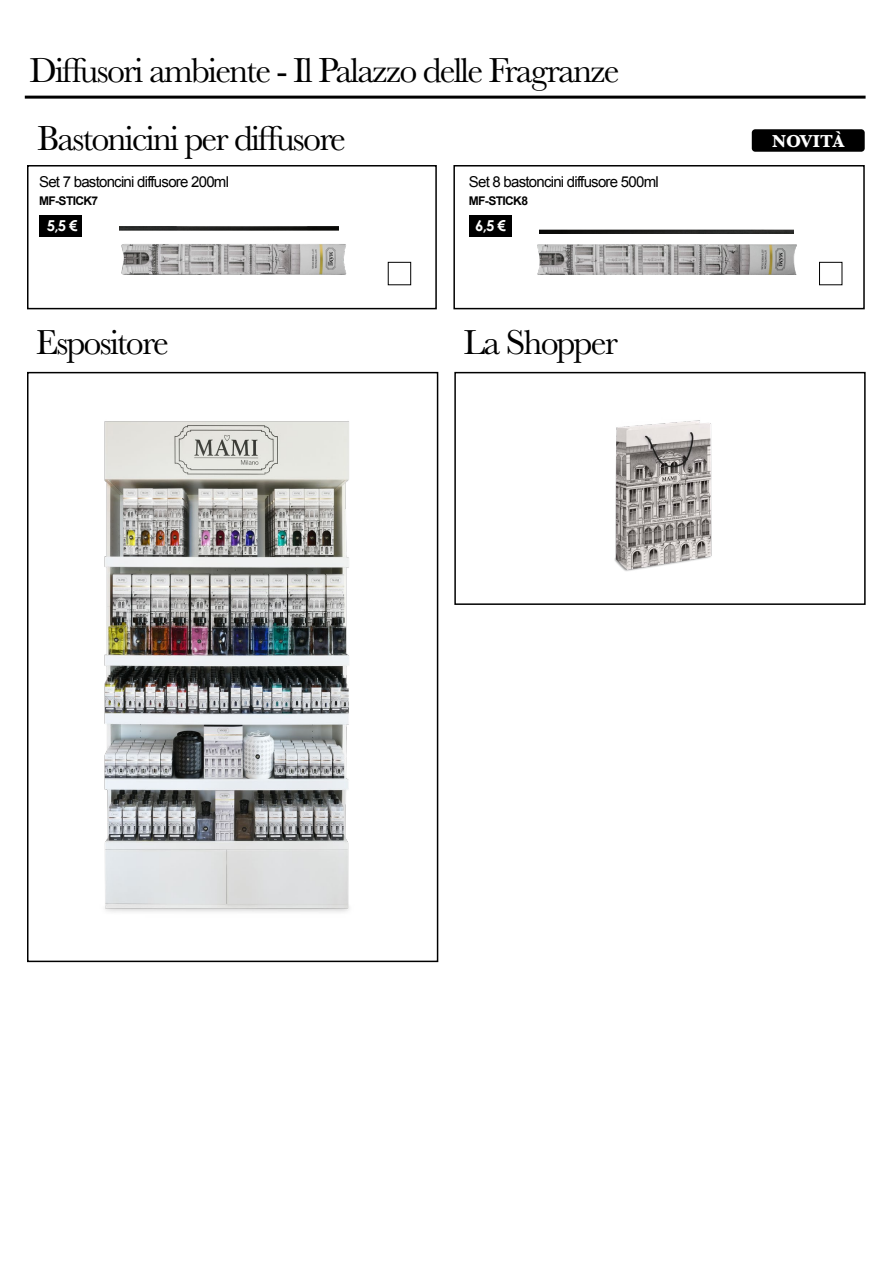
<style>
.page{position:relative;width:893px;height:1263px;background:#fff}
.page>*{position:absolute;margin:0;border:0;box-sizing:border-box;transform-origin:0 0}
.t1{font:36px "Baskerville";letter-spacing:-.05em;color:#000}
.t2{font:700 18px "Baskerville";color:#fff}
.t3{font:15px "Arial";letter-spacing:-.05em;color:#000}
.t4{font:700 15px "Century Gothic";color:#fff}
.t5{font:700 12px "Arial";letter-spacing:-.05em;color:#000}
</style>
<div class="page">
<hr style="left:25px;top:96px;width:841px;height:3px;background:#000">
<div style="left:39px;top:215px;width:43px;height:21px;background:#000"></div>
<div style="left:469px;top:215px;width:42px;height:21px;background:#000"></div>
<div style="left:27px;top:372px;width:411px;height:590px;border:2px solid #000"></div>
<div style="left:27px;top:165px;width:410px;height:144px;border:2px solid #000"></div>
<div style="left:453px;top:165px;width:412px;height:144px;border:2px solid #000"></div>
<div style="left:819px;top:262px;width:23px;height:23px;border:1px solid #000"></div>
<div style="left:388px;top:262px;width:23px;height:23px;border:1px solid #000"></div>
<img style="left:121px;top:244px;width:226px;height:31px">
<img style="left:537px;top:229px;width:260px;height:46px">
<img style="left:540px;top:229px;width:254px;height:4px">
<img style="left:119px;top:227px;width:220px;height:4px">
<div style="left:752px;top:129px;width:113px;height:23px;background:#000;border-radius:3px"></div>
<img style="left:104px;top:421px;width:245px;height:491px">
<div style="left:454px;top:372px;width:412px;height:233px;border:2px solid #000"></div>
<img style="left:614px;top:420px;width:98px;height:151px">
<p class="t1" style="left:29px;top:47px;width:591px">Diffusori ambiente - Il Palazzo delle Fragranze</p>
<p class="t1" style="left:37px;top:115px;width:310px">Bastonicini per diffusore</p>
<p class="t3" style="left:39px;top:172px;width:191px">Set 7 bastoncini diffusore 200ml</p>
<p class="t5" style="left:39px;top:193px;width:61px">MF-STICK7</p>
<p class="t3" style="left:469px;top:172px;width:191px">Set 8 bastoncini diffusore 500ml</p>
<p class="t5" style="left:469px;top:193px;width:61px">MF-STICK8</p>
<p class="t4" style="left:47px;top:216px;width:32px">5,5 €</p>
<p class="t4" style="left:475px;top:216px;width:32px">6,5 €</p>
<p class="t1" style="left:36px;top:320px;width:135px">Espositore</p>
<p class="t1" style="left:463px;top:320px;width:156px">La Shopper</p>
<p class="t2" style="left:772px;top:129px;width:74px">NOVITÀ</p>
</div>
